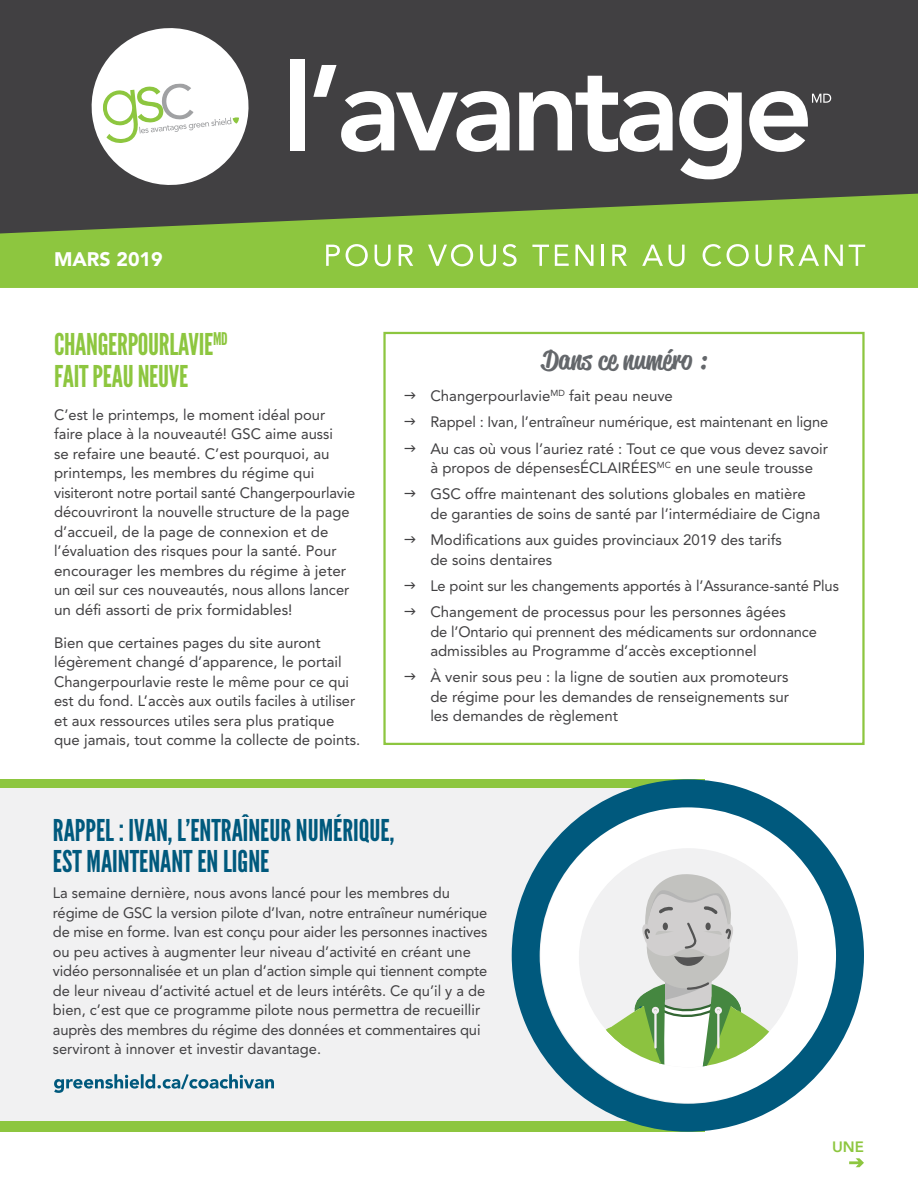
<style>
.page{position:relative;width:918px;height:1188px;background:#fff}
.page>*{position:absolute;margin:0;border:0;box-sizing:border-box;transform-origin:0 0}
.t1{font:30px/31.5px "League Gothic";color:#00597d}
.t2{font:30px/31.5px "League Gothic";letter-spacing:-.01em;color:#8dc63f}
.t3{font:500 27px "Reklame Script";color:#64676b}
.t4{font:900 19.5px "Avenir LT Std";color:#fff}
.t5{font:15px/19.5px "Avenir LT Std";color:#414042}
.t6{font:800 15px "Avenir";color:#8dc63f}
</style>
<div class="page">
<div style="left:383px;top:332px;width:482px;height:413px;border:2px solid #8dc63f"></div>
<svg style="left:849px;top:1158px;width:15px;height:10px"></svg>
<div style="left:0;top:779px;width:704px;height:352px;background:#8dc63f"></div>
<div style="left:0;top:789px;width:731px;height:332px;background:#f1f1f2"></div>
<svg style="left:54px;top:1074px;width:220px;height:19px"></svg>
<svg style="left:512px;top:779px;width:352px;height:353px"></svg>
<div style="left:579px;top:848px;width:219px;height:219px;background:#f1f1f2;border-radius:50%"></div>
<svg style="left:579px;top:873px;width:219px;height:194px"></svg>
<div style="left:0;top:0;width:918px;height:194px;background:#414042"></div>
<svg style="left:0;top:194px;width:918px;height:94px;background:#7ba740"></svg>
<svg style="left:87px;top:23px;width:166px;height:167px"></svg>
<div style="left:290px;top:59px;width:15px;height:91px;background:#fff"></div>
<svg style="left:313px;top:65px;width:197px;height:87px"></svg>
<svg style="left:519px;top:76px;width:154px;height:76px"></svg>
<svg style="left:679px;top:91px;width:63px;height:88px"></svg>
<svg style="left:749px;top:91px;width:82px;height:61px"></svg>
<svg style="left:326px;top:245px;width:14px;height:21px"></svg>
<svg style="left:346px;top:244px;width:22px;height:22px"></svg>
<svg style="left:375px;top:245px;width:16px;height:21px"></svg>
<svg style="left:399px;top:245px;width:14px;height:21px"></svg>
<svg style="left:428px;top:244px;width:45px;height:22px"></svg>
<svg style="left:480px;top:245px;width:16px;height:21px"></svg>
<svg style="left:503px;top:244px;width:14px;height:22px"></svg>
<svg style="left:532px;top:245px;width:17px;height:21px"></svg>
<svg style="left:555px;top:245px;width:14px;height:21px"></svg>
<svg style="left:575px;top:245px;width:19px;height:21px"></svg>
<hr style="left:602px;top:245px;width:2px;height:21px;background:#fff">
<svg style="left:612px;top:245px;width:15px;height:21px"></svg>
<svg style="left:642px;top:245px;width:21px;height:21px"></svg>
<svg style="left:669px;top:245px;width:16px;height:21px"></svg>
<svg style="left:703px;top:244px;width:18px;height:22px"></svg>
<svg style="left:727px;top:244px;width:22px;height:22px"></svg>
<svg style="left:756px;top:245px;width:16px;height:21px"></svg>
<svg style="left:780px;top:245px;width:39px;height:21px"></svg>
<svg style="left:825px;top:245px;width:18px;height:21px"></svg>
<svg style="left:849px;top:245px;width:16px;height:21px"></svg>
<h3 class="t4" style="left:54px;top:248px;width:110px">MARS 2019</h3>
<h1 class="t2" style="left:54px;top:329px;width:175px">CHANGERPOURLAVIE<sup>MD<br></sup>FAIT PEAU NEUVE</h1>
<p class="t5" style="left:54px;top:405px;width:303px">C’est le printemps, le moment idéal pour faire place à la nouveauté! GSC aime aussi<br>se refaire une beauté. C’est pourquoi, au printemps, les membres du régime qui visiteront notre portail santé Changerpourlavie découvriront la nouvelle structure de la page d’accueil, de la page de connexion et de l’évaluation des risques pour la santé. Pour encourager les membres du régime à jeter un œil sur ces nouveautés, nous allons lancer un défi assorti de prix formidables!</p>
<p class="t5" style="left:54px;top:633px;width:308px">Bien que certaines pages du site auront légèrement changé d’apparence, le portail Changerpourlavie reste le même pour ce qui est du fond. L’accès aux outils faciles à utiliser et aux ressources utiles sera plus pratique que jamais, tout comme la collecte de points.</p>
<h2 class="t3" style="left:542px;top:341px;width:166px">Dans ce numéro :</h2>
<p class="t5" style="left:430px;top:383px;width:399px;line-height:26.2px">Changerpourlavie<sup>MD</sup> fait peau neuve<br>Rappel : Ivan, l’entraîneur numérique, est maintenant en ligne<br>Au cas où vous l’auriez raté : Tout ce que vous devez savoir</p>
<p class="t5" style="left:430px;top:455px;width:384px;line-height:26.2px">à propos de dépensesÉCLAIRÉES<sup>MC</sup> en une seule trousse<br>GSC offre maintenant des solutions globales en matière</p>
<p class="t5" style="left:430px;top:501px;width:392px;line-height:26.2px">de garanties de soins de santé par l’intermédiaire de Cigna<br>Modifications aux guides provinciaux 2019 des tarifs</p>
<p class="t5" style="left:430px;top:546px;width:410px;line-height:26.2px">de soins dentaires<br>Le point sur les changements apportés à l’Assurance-santé Plus<br>Changement de processus pour les personnes âgées</p>
<p class="t5" style="left:430px;top:622px;width:388px">de l’Ontario qui prennent des médicaments sur ordonnance admissibles au Programme d’accès exceptionnel</p>
<p class="t5" style="left:430px;top:668px;width:360px;text-align:justify">À venir sous peu : la ligne de soutien aux promoteurs de régime pour les demandes de renseignements sur les demandes de règlement</p>
<h1 class="t1" style="left:53px;top:814px;width:343px">RAPPEL : IVAN, L’ENTRAÎNEUR NUMÉRIQUE,<br>EST MAINTENANT EN LIGNE</h1>
<p class="t5" style="left:53px;top:884px;width:436px">La semaine dernière, nous avons lancé pour les membres du régime de GSC la version pilote d’Ivan, notre entraîneur numérique de mise en forme. Ivan est conçu pour aider les personnes inactives ou peu actives à augmenter leur niveau d’activité en créant une vidéo personnalisée et un plan d’action simple qui tiennent compte de leur niveau d’activité actuel et de leurs intérêts. Ce qu’il y a de bien, c’est que ce programme pilote nous permettra de recueillir auprès des membres du régime des données et commentaires qui serviront à innover et investir davantage.</p>
<p class="t6" style="left:832px;top:1135px;width:33px">UNE</p>
</div>
